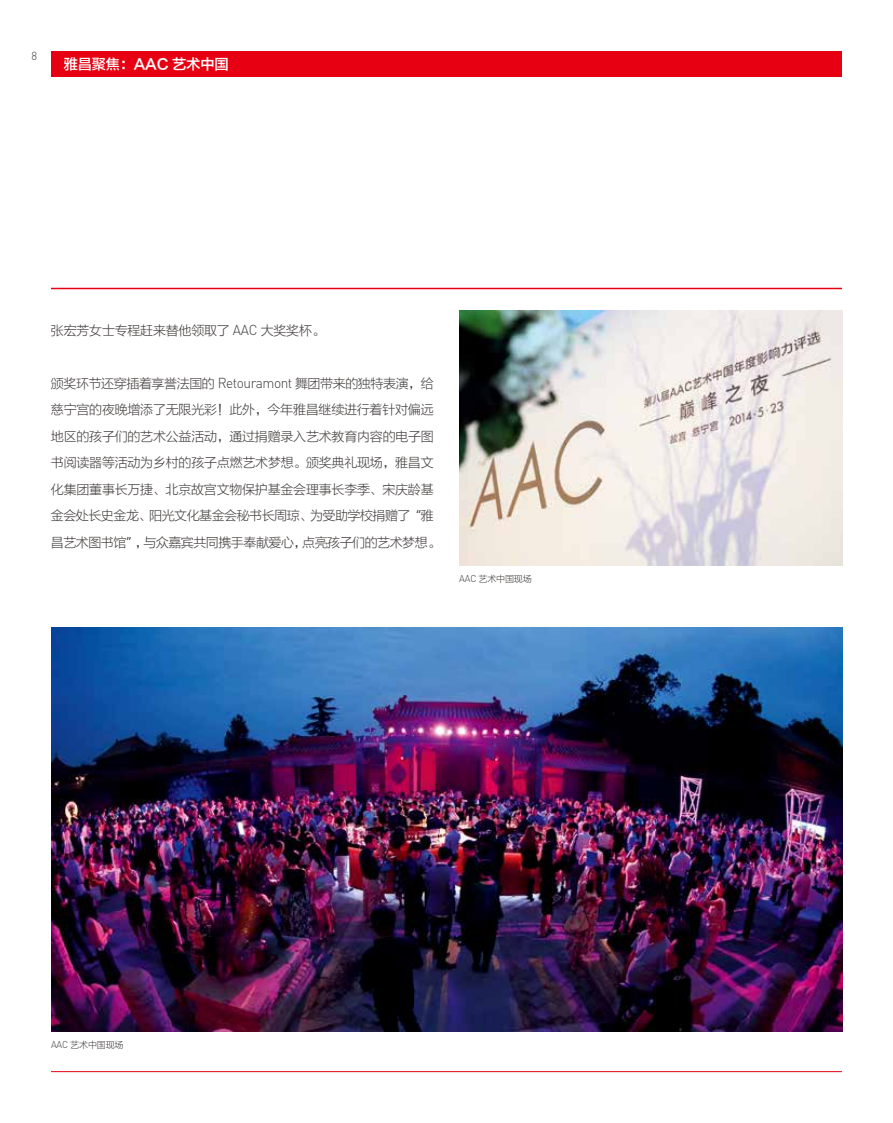
<style>
.page{position:relative;width:893px;height:1123px;background:#fff}
.page>*{position:absolute;margin:0;border:0;box-sizing:border-box;transform-origin:0 0}
.t1{font:14.25px "FZLTZHK GBK1 0";letter-spacing:-.015em;color:#fff}
.t2{font:12.9px/26.4px "FZLTXHK GBK1 0";letter-spacing:-.015em;color:#3e3a39}
.t3{font:300 11.55px "DIN";color:#3e3a39;scale:.95 1}
.t4{font:9px "FZLTXHK GBK1 0";letter-spacing:-.015em;color:#3e3a39}
.s1{font-family:"DIN";font-weight:300;font-size:14.25px}
.s2{font-family:"DIN";font-weight:300;font-size:9.9px}
</style>
<div class="page">
<hr style="left:51px;top:288px;width:791px;height:1px;background:#e60012">
<hr style="left:51px;top:1071px;width:791px;height:1px;background:#e60012">
<div style="left:51px;top:51px;width:791px;height:26px;background:#e60012"></div>
<img style="left:459px;top:310px;width:383px;height:256px">
<img style="left:51px;top:627px;width:791px;height:404px">
<p class="t3" style="left:32px;top:49px;width:7px">8</p>
<p class="t1" style="left:64px;top:56px;width:166px">雅昌聚焦：AAC 艺术中国</p>
<p class="t2" style="left:51px;top:317px;width:275px">张宏芳女士专程赶来替他领取了 <span class="s1">AAC</span> 大奖奖杯。</p>
<p class="t2" style="left:51px;top:370px;width:391px">颁奖环节还穿插着享誉法国的 <span class="s1">Retouramont</span> 舞团带来的独特表演，给慈宁宫的夜晚增添了无限光彩！此外，今年雅昌继续进行着针对偏远地区的孩子们的艺术公益活动，通过捐赠录入艺术教育内容的电子图书阅读器等活动为乡村的孩子点燃艺术梦想。颁奖典礼现场，雅昌文化集团董事长万捷、北京故宫文物保护基金会理事长李季、宋庆龄基金会处长史金龙、阳光文化基金会秘书长周琼、为受助学校捐赠了“雅昌艺术图书馆”，与众嘉宾共同携手奉献爱心，点亮孩子们的艺术梦想。</p>
<p class="t4" style="left:459px;top:573px;width:74px"><span class="s2">AAC</span> 艺术中国现场</p>
<p class="t4" style="left:51px;top:1038px;width:74px"><span class="s2">AAC</span> 艺术中国现场</p>
</div>
